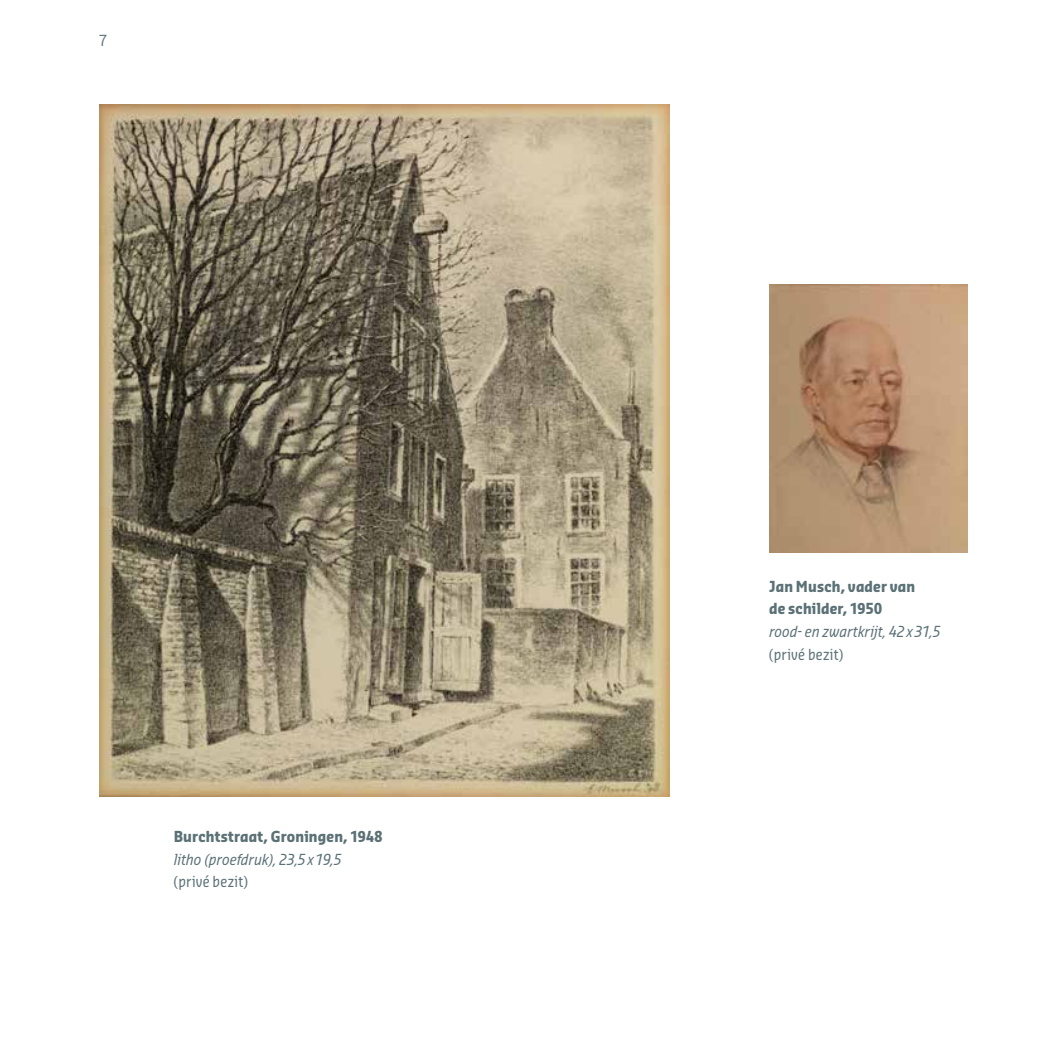
<style>
.page{position:relative;width:1042px;height:1042px;background:#fff}
.page>*{position:absolute;margin:0;border:0;box-sizing:border-box;transform-origin:0 0}
.t1{font:700 14.88px/22.8px "Sansa Con";letter-spacing:.015em;color:#5b7176}
.t2{font:italic 14.88px "Sansa Con";letter-spacing:.005em;color:#5b7176}
.t3{font:14.88px "Sansa Con";letter-spacing:.015em;color:#5b7176}
</style>
<div class="page">
<img style="left:769px;top:284px;width:198px;height:268px">
<img style="left:99px;top:104px;width:571px;height:692px">
<p class="t3" style="left:99px;top:31px;width:9px">7</p>
<p class="t1" style="left:174px;top:824px;width:210px">Burchtstraat, Groningen, 1948</p>
<p class="t2" style="left:174px;top:850px;width:169px">litho (proefdruk), 23,5x19,5</p>
<p class="t3" style="left:174px;top:873px;width:75px">(privé bezit)</p>
<p class="t1" style="left:769px;top:574px;width:148px">Jan Musch, vader van de schilder, 1950</p>
<p class="t2" style="left:769px;top:622px;width:173px">rood- en zwartkrijt, 42x31,5</p>
<p class="t3" style="left:769px;top:645px;width:75px">(privé bezit)</p>
</div>
